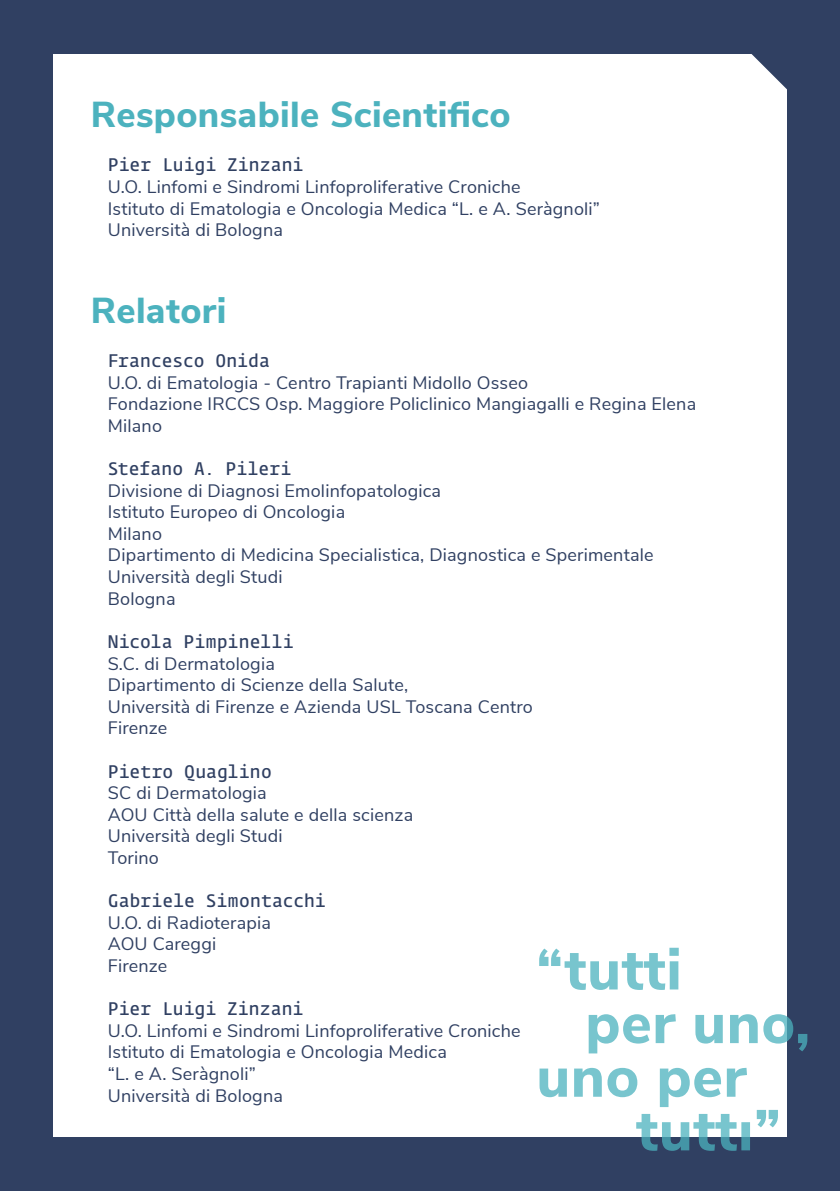
<style>
.page{position:relative;width:840px;height:1191px;background:#fff}
.page>*{position:absolute;margin:0;border:0;box-sizing:border-box;transform-origin:0 0}
.t1{font:800 36px "Nunito Sans";letter-spacing:.01em;color:#4cb2be}
.t2{font:18px/21.6px "Nunito Sans";letter-spacing:.01em;color:#304062}
.t3{font:18px "Fedra Mono";letter-spacing:.005em;color:#304062}
</style>
<div class="page">
<div style="left:0;top:0;width:839px;height:1191px;background:#304062"></div>
<div style="left:53px;top:54px;width:733px;height:1082px;background:#fff"></div>
<svg style="left:539px;top:1067px;width:238px;height:83px"></svg>
<svg style="left:588px;top:1014px;width:218px;height:39px"></svg>
<svg style="left:539px;top:947px;width:139px;height:43px"></svg>
<svg style="left:751px;top:54px;width:36px;height:45px"></svg>
<h1 class="t1" style="left:91px;top:88px;width:421px">Responsabile Scientifico</h1>
<p class="t3" style="left:108px;top:154px;width:197px">Pier Luigi Zinzani</p>
<p class="t2" style="left:108px;top:175px;width:493px">U.O. Linfomi e Sindromi Linfoproliferative Croniche<br>Istituto di Ematologia e Oncologia Medica “L. e A. Seràgnoli”<br>Università di Bologna</p>
<h1 class="t1" style="left:91px;top:284px;width:137px">Relatori</h1>
<p class="t3" style="left:108px;top:350px;width:163px">Francesco Onida</p>
<p class="t2" style="left:108px;top:370px;width:589px">U.O. di Ematologia - Centro Trapianti Midollo Osseo<br>Fondazione IRCCS Osp. Maggiore Policlinico Mangiagalli e Regina Elena<br>Milano</p>
<p class="t3" style="left:108px;top:458px;width:185px">Stefano A. Pileri</p>
<p class="t2" style="left:108px;top:478px;width:547px">Divisione di Diagnosi Emolinfopatologica<br>Istituto Europeo di Oncologia<br>Milano<br>Dipartimento di Medicina Specialistica, Diagnostica e Sperimentale<br>Università degli Studi<br>Bologna</p>
<p class="t3" style="left:108px;top:630px;width:187px">Nicola Pimpinelli</p>
<p class="t2" style="left:108px;top:651px;width:426px">S.C. di Dermatologia<br>Dipartimento di Scienze della Salute,<br>Università di Firenze e Azienda USL Toscana Centro<br>Firenze</p>
<p class="t3" style="left:108px;top:760px;width:165px">Pietro Quaglino</p>
<p class="t2" style="left:108px;top:781px;width:307px">SC di Dermatologia<br>AOU Città della salute e della scienza<br>Università degli Studi<br>Torino</p>
<p class="t3" style="left:108px;top:890px;width:219px">Gabriele Simontacchi</p>
<p class="t2" style="left:108px;top:910px;width:165px">U.O. di Radioterapia<br>AOU Careggi<br>Firenze</p>
<p class="t3" style="left:108px;top:998px;width:197px">Pier Luigi Zinzani</p>
<p class="t2" style="left:108px;top:1018px;width:414px">U.O. Linfomi e Sindromi Linfoproliferative Croniche Istituto di Ematologia e Oncologia Medica<br>“L. e A. Seràgnoli”<br>Università di Bologna</p>
</div>
